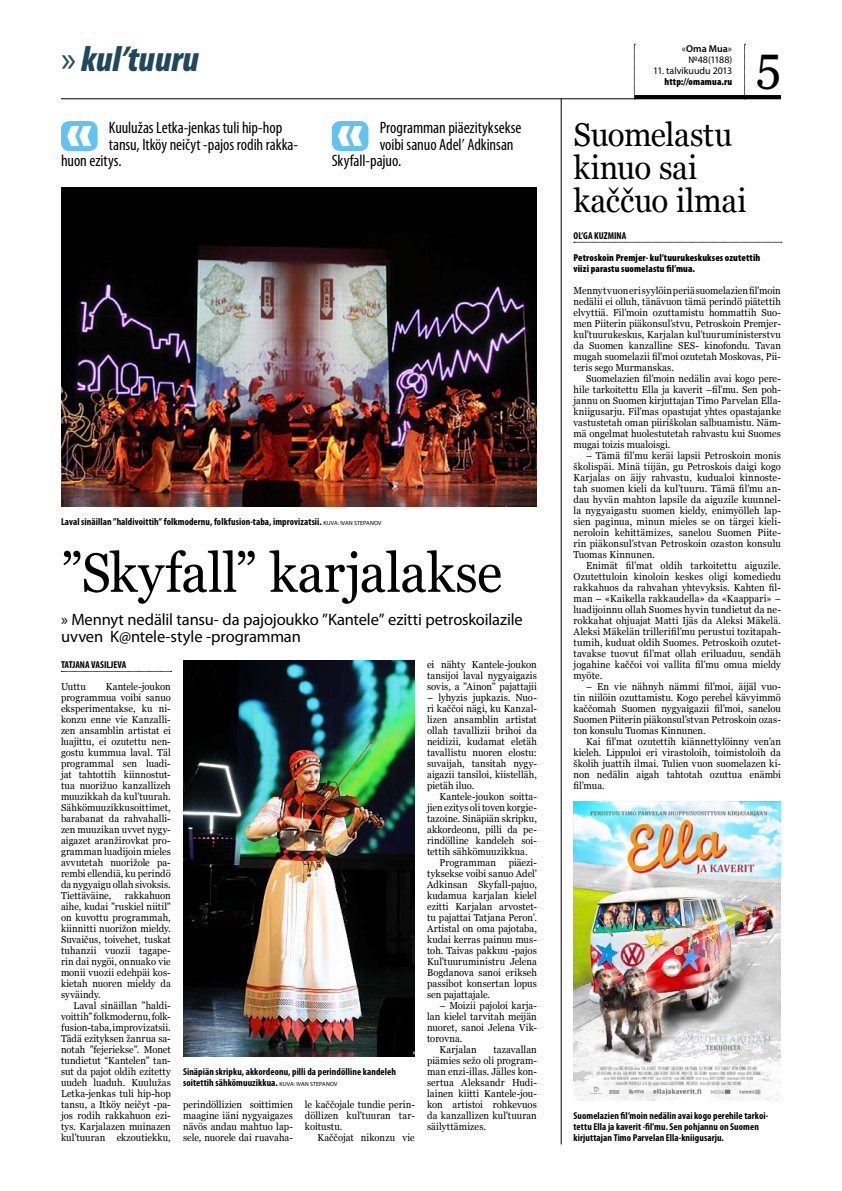
<style>
.page{position:relative;width:842px;height:1191px;background:#fff}
.page>*{position:absolute;margin:0;border:0;box-sizing:border-box;transform-origin:0 0}
.t1{font:55px "Georgia";color:#000;scale:.95 1}
.t2{font:49.5px "Georgia";color:#000;scale:.95 1}
.t3{font:italic 900 condensed 36px "Myriad Pro";letter-spacing:-.005em;color:#20485a}
.t4{font:33px/33px "Georgia";letter-spacing:-.01em;color:#000;scale:.95 1}
.t5{font:condensed 16.5px "Myriad Pro";letter-spacing:-.005em;color:#000}
.t6{font:16.5px/16.5px "Myriad Pro";letter-spacing:-.01em;color:#000}
.t7{font:10px/11px "Georgia";letter-spacing:.005em;color:#000;text-align:justify;scale:.95 1}
.t8{font:700 condensed 10px/11px "Myriad Pro";letter-spacing:.005em;color:#000}
.t9{font:900 condensed 10px/11px "Myriad Pro";letter-spacing:.01em;color:#000}
.t10{font:10px/11px "Myriad Pro";letter-spacing:-.005em;color:#000;text-align:right}
.s1{font-weight:400;font-style:normal;font-stretch:normal}
.s2{font-weight:400;font-stretch:normal;font-size:6px}
.s3{font-weight:600}
</style>
<div class="page">
<hr style="left:61px;top:98px;width:720px;height:1px;background:#000">
<hr style="left:634px;top:95px;width:147px;height:4px;background:#000">
<svg style="left:744px;top:44px;width:1px;height:51px"></svg>
<svg style="left:634px;top:44px;width:1px;height:55px"></svg>
<hr style="left:561px;top:98px;width:1px;height:1046px;background:#000">
<div style="left:61px;top:121px;width:37px;height:30px;background:#63c3f0;border-radius:9px"></div>
<svg style="left:67px;top:126px;width:25px;height:20px"></svg>
<div style="left:332px;top:121px;width:36px;height:30px;background:#63c3f0;border-radius:9px"></div>
<svg style="left:338px;top:126px;width:24px;height:20px"></svg>
<svg style="left:574px;top:242px;width:208px;height:1px"></svg>
<img style="left:573px;top:801px;width:208px;height:299px">
<svg style="left:61px;top:671px;width:111px;height:1px"></svg>
<img style="left:183px;top:660px;width:232px;height:396px">
<img style="left:61px;top:187px;width:476px;height:319px">
<h3 class="t3" style="left:61px;top:40px;width:139px"><span class="s1">»</span> kul’tuuru</h3>
<h3 class="t5" style="left:109px;top:118px;width:175px">Kuulužas Letka-jenkas tuli hip-hop</h3>
<h3 class="t5" style="left:109px;top:134px;width:191px">tansu, Itköy neičyt -pajos rodih rakka-</h3>
<h3 class="t5" style="left:61px;top:151px;width:62px">huon ezitys.</h3>
<h3 class="t5" style="left:380px;top:118px;width:143px">Programman piäezityksekse</h3>
<h3 class="t5" style="left:380px;top:134px;width:135px">voibi sanuo Adel’ Adkinsan</h3>
<h3 class="t5" style="left:332px;top:151px;width:71px">Skyfall-pajuo.</h3>
<p class="t8" style="left:61px;top:515px;width:322px">Laval sinäillan ”haldivoittih” folkmodernu, folkfusion-taba, improvizatsii. <span class="s2">Kuva: Ivan Stepa nov</span></p>
<h1 class="t1" style="left:61px;top:541px;width:466px">”Skyfall” karjalakse</h1>
<h3 class="t6" style="left:61px;top:611px;width:463px">» Mennyt nedälil tansu- da pajojoukko ”Kantele” ezitti petroskoilazile uvven K@ntele-style -programman</h3>
<p class="t8" style="left:61px;top:658px;width:67px">Tatjana Vasiljeva</p>
<p class="t7" style="left:61px;top:681px;width:28px">Uuttu</p>
<p class="t7" style="left:61px;top:681px;width:117px;text-indent:45px">Kantele-joukon programmua voibi sanuo eksperimentakse, ku ni&shy;konzu enne vie Kanzalli&shy;zen ansamblin artistat ei luajittu, ei ozutettu nen&shy;gostu kummua laval. Täl programmal sen luadi&shy;jat tahtottih kiinnostut&shy;tua nuorižuo kanzallizeh muuzikkah da kul’tuurah.<br>Sähkömuuzikkusoittimet, barabanat da rahvahalli&shy;zen muuzikan uvvet nygy&shy;aigazet aranžirovkat pro&shy;gramman luadijoin mieles avvutetah nuorižole pa&shy;rembi ellendiä, ku perindö da nygyaigu ollah sivoksis.<br>Tiettäväine,</p>
<p class="t7" style="left:61px;top:890px;width:117px;text-indent:64px">rakkahuon aihe, kudai ”ruskiel niitil” on kuvottu programmah, kiinnitti nuorižon mieldy.<br>Suvaičus, toivehet, tuskat tuhanzii vuozii tagape&shy;rin dai nygöi, onnuako vie monii vuozii edehpäi kos&shy;kietah nuoren mieldy da syväindy.</p>
<p class="t7" style="left:61px;top:1000px;width:117px;text-indent:12px">Laval sinäillan ”haldi&shy;voittih” folkmodernu, folk&shy;fusion-taba, improvizatsii.<br>Tädä ezityksen žanrua sa&shy;notah ”fejeriekse”. Monet tundietut “Kantelen” tan&shy;sut da pajot oldih ezitetty uudeh luaduh. Kuulužas Letka-jenkas tuli hip-hop tansu, a Itköy neičyt -pa&shy;jos rodih rakkahuon ezi&shy;tys. Karjalazen muinazen kul’tuuran ekzoutiekku,</p>
<p class="t8" style="left:183px;top:1065px;width:215px">Sinäpiän skripku, akkordeonu, pilli da perindölline kandeleh soitettih sähkömuuzikkua. <span class="s2">Kuva: Ivan Stepa nov</span></p>
<p class="t7" style="left:183px;top:1099px;width:117px">perindöllizien soittimien maagine iäni nygyaigazes nävös andau mahtuo lap&shy;sele, nuorele dai ruavaha-</p>
<p class="t7" style="left:305px;top:1099px;width:117px">le kaččojale tundie perin&shy;döllizen kul’tuuran tar&shy;koitustu.</p>
<p class="t7" style="left:317px;top:1132px;width:104px">Kaččojat nikonzu vie</p>
<p class="t7" style="left:427px;top:659px;width:117px">ei nähty Kantele-joukon tansijoi laval nygyaigazis sovis, a ”Ainon” pajattajii</p>
<p class="t7" style="left:427px;top:692px;width:117px">– lyhyzis jupkazis. Nuo&shy;ri kaččoi nägi, ku Kanzal&shy;lizen ansamblin artistat ollah tavallizii brihoi da neidizii, kudamat eletäh tavallistu nuoren elostu: suvaijah, tansitah nygy&shy;aigazii tansiloi, kiistelläh, pietäh iluo.</p>
<p class="t7" style="left:440px;top:791px;width:104px">Kantele-joukon soitta-</p>
<p class="t7" style="left:427px;top:802px;width:117px">jien ezitys oli toven korgie-</p>
<p class="t7" style="left:427px;top:813px;width:117px">tazoine. Sinäpiän skripku,</p>
<p class="t7" style="left:427px;top:824px;width:117px">akkordeonu, pilli da pe-</p>
<p class="t7" style="left:427px;top:835px;width:117px">rindölline kandeleh soi-</p>
<p class="t7" style="left:427px;top:846px;width:107px">tettih sähkömuuzikkua.</p>
<p class="t7" style="left:440px;top:857px;width:61px">Programman</p>
<p class="t7" style="left:427px;top:857px;width:117px;text-indent:82px">piäezi&shy;tyksekse voibi sanuo Adel’ Adkinsan Skyfall-pajuo, kudamua karjalan kielel ezitti Karjalan arvostet&shy;tu pajattai Tatjana Peron’.<br>Artistal on oma pajotaba, kudai kerras painuu mus&shy;toh. Taivas pakkuu -pajos Kul’tuuruministru Jelena Bogdanova sanoi erikseh passibot konsertan lopus sen pajattajale.</p>
<p class="t7" style="left:440px;top:1000px;width:104px">– Moizii pajoloi karja-</p>
<p class="t7" style="left:427px;top:1011px;width:117px">lan kielel tarvitah meijän</p>
<p class="t7" style="left:427px;top:1022px;width:117px">nuoret, sanoi Jelena Vik-</p>
<p class="t7" style="left:427px;top:1033px;width:39px">torovna.</p>
<p class="t7" style="left:440px;top:1044px;width:41px">Karjalan</p>
<p class="t7" style="left:427px;top:1044px;width:117px;text-indent:66px">tazavallan piämies sežo oli program&shy;man enzi-illas. Jälles kon&shy;sertua Aleksandr Hudi&shy;lainen kiitti Kantele-jou&shy;kon artistoi rohkevuos da kanzallizen kul’tuuran säilyttämizes.</p>
<p class="t10" style="left:682px;top:42px;width:52px">«<span class="s3">Oma Mua</span>» №48(1188)</p>
<p class="t10" style="left:653px;top:64px;width:80px">11. talvikuudu 2013</p>
<p class="t9" style="left:664px;top:76px;width:69px">http://omamua.ru</p>
<h2 class="t2" style="left:756px;top:36px;width:28px">5</h2>
<h3 class="t4" style="left:573px;top:118px;width:184px">Suomelastu kinuo sai kaččuo ilmai</h3>
<p class="t8" style="left:573px;top:229px;width:54px">Ol’ga kuzmina</p>
<p class="t9" style="left:573px;top:252px;width:188px">Petroskoin Premjer- kul’tuurukeskukses ozutettih viizi parastu suomelastu fil’mua.</p>
<p class="t7" style="left:573px;top:285px;width:220px">Mennyt vuon eri syylöin periä suomelazien fil’moin nedälii ei olluh, tänävuon tämä perindö piätettih elvyttiä. Fil’moin ozuttamistu hommattih Suo&shy;men Piiterin piäkonsul’stvu, Petroskoin Premjer&shy;kul’tuurukeskus, Karjalan kul’tuuruministerstvu da Suomen kanzalline SES- kinofondu. Tavan mugah suomelazii fil’moi ozutetah Moskovas, Pii&shy;teris sego Murmanskas.</p>
<p class="t7" style="left:573px;top:373px;width:220px;text-indent:12px">Suomelazien fil’moin nedälin avai kogo pere&shy;hile tarkoitettu Ella ja kaverit –fil’mu. Sen poh&shy;jannu on Suomen kirjuttajan Timo Parvelan Ella&shy;kniigusarju. Fil’mas opastujat yhtes opastajanke vastustetah oman piiriškolan salbuamistu. Näm&shy;mä ongelmat huolestutetah rahvastu kui Suomes mugai toizis mualoisgi.</p>
<p class="t7" style="left:573px;top:450px;width:220px;text-indent:12px">– Tämä fil’mu keräi lapsii Petroskoin monis školispäi. Minä tiijän, gu Petroskois daigi kogo Karjalas on äijy rahvastu, kudualoi kinnoste&shy;tah suomen kieli da kul’tuuru. Tämä fil’mu an&shy;dau hyvän mahton lapsile da aiguzile kuunnel&shy;la nygyaigastu suomen kieldy, enimyölleh lap&shy;sien paginua, minun mieles se on tärgei kieli&shy;neroloin kehittämizes, sanelou Suomen Piite&shy;rin piäkonsul’stvan Petroskoin ozaston konsulu Tuomas Kinnunen.</p>
<p class="t7" style="left:573px;top:560px;width:220px;text-indent:12px">Enimät fil’mat oldih tarkoitettu aiguzile.<br>Ozutettuloin kinoloin keskes oligi komediedu rakkahuos da rahvahan yhtevyksis. Kahten fil&shy;man – «Kaikella rakkaudella» da «Kaappari» – luadijoinnu ollah Suomes hyvin tundietut da ne&shy;rokkahat ohjuajat Matti Ijäs da Aleksi Mäkelä.<br>Aleksi Mäkelän trillerifil’mu perustui tozitapah&shy;tumih, kuduat oldih Suomes. Petroskoih ozutet&shy;tavakse tuovut fil’mat ollah eriluaduu, sendäh jogahine kaččoi voi vallita fil’mu omua mieldy myöte.</p>
<p class="t7" style="left:573px;top:681px;width:220px;text-indent:12px">– En vie nähnyh nämmi fil’moi, äijäl vuo&shy;tin niilöin ozuttamistu. Kogo perehel kävyimmö kaččomah Suomen nygyaigazii fil’moi, sanelou Suomen Piiterin piäkonsul’stvan Petroskoin ozas&shy;ton konsulu Tuomas Kinnunen.</p>
<p class="t7" style="left:573px;top:736px;width:220px;text-indent:12px">Kai fil’mat ozutettih kiännettylöinny ven’an kieleh. Lippuloi eri virastoloih, toimistoloih da školih juattih ilmai. Tulien vuon suomelazen ki&shy;non nedälin aigah tahtotah ozuttua enämbi fil’mua.</p>
<p class="t8" style="left:573px;top:1109px;width:196px">Suomelazien fil’moin nedälin avai kogo perehile tarkoi&shy;tettu Ella ja kaverit -fil’mu. Sen pohjannu on Suomen kirjuttajan Timo Parvelan Ella-kniigusarju.</p>
</div>
